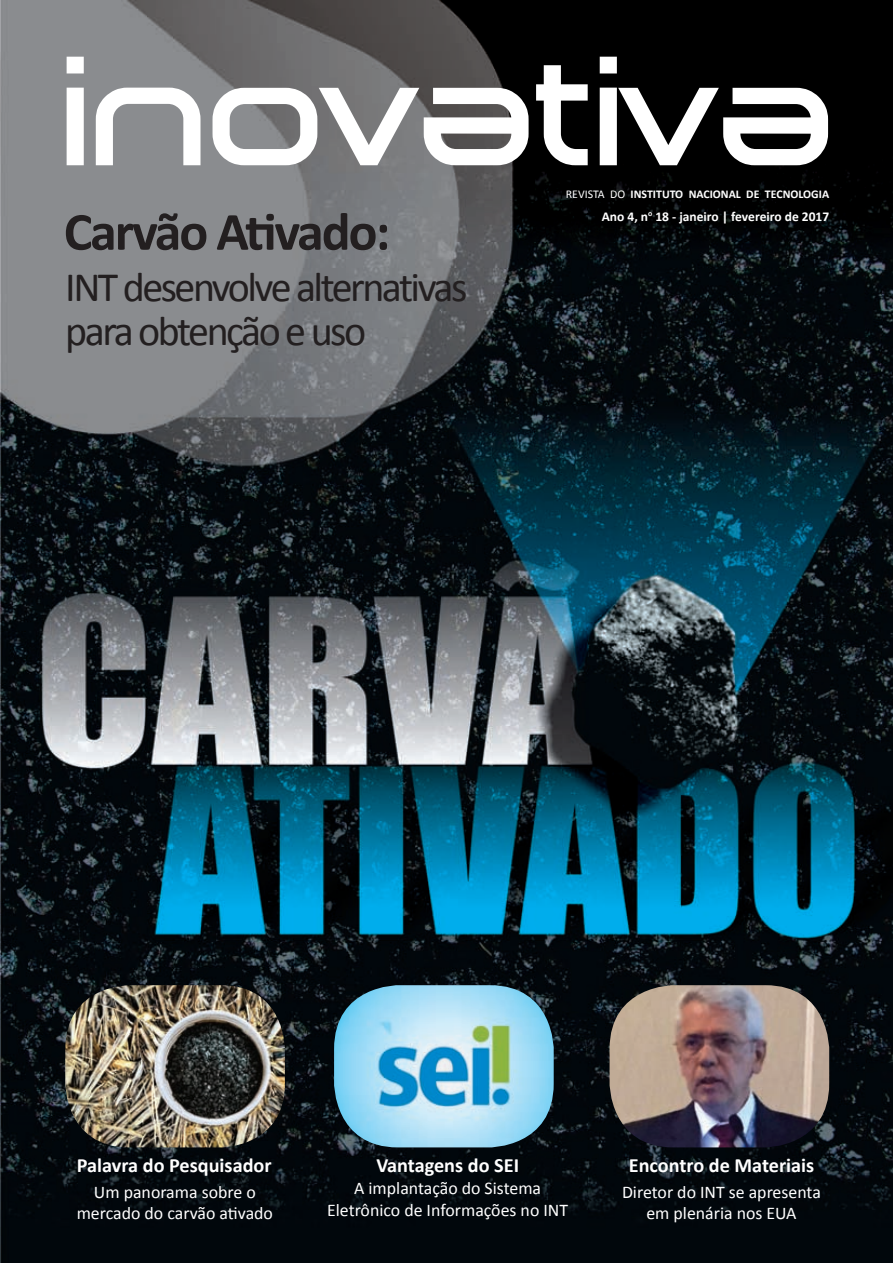
<style>
.page{position:relative;width:893px;height:1263px;background:#fff}
.page>*{position:absolute;margin:0;border:0;box-sizing:border-box;transform-origin:0 0}
.t1{font:150.45px "Dekers Bold";color:#fff}
.t2{font:700 54px "Calibri";letter-spacing:-.04em;color:#231f20}
.t3{font:42px/44.4px "Calibri";letter-spacing:-.06em;color:#231f20}
.t4{font:700 20.25px "Calibri";color:#fff}
.t5{font:17.85px/21.5px "Calibri";color:#fff;text-align:center}
.t6{font:700 13.5px "Calibri";color:#fff}
.t7{font:700 11.85px "Calibri";color:#fff}
.s1{font-weight:400}
</style>
<div class="page">
<img style="left:0;top:0;width:893px;height:1263px">
<img style="left:610px;top:985px;width:219px;height:162px">
<img style="left:334px;top:985px;width:220px;height:162px">
<img style="left:65px;top:985px;width:220px;height:162px">
<h1 class="t1" style="left:67px;top:30px;width:775px">inovativa</h1>
<p class="t7" style="left:566px;top:186px;width:265px"><span class="s1">REVISTA DO</span> INSTITUTO NACIONAL DE TECNOLOGIA</p>
<p class="t6" style="left:602px;top:207px;width:229px">Ano 4, n<sup>o</sup> 18 - janeiro | fevereiro de 2017</p>
<h2 class="t2" style="left:64px;top:197px;width:328px">Carvão Ativado:</h2>
<h3 class="t3" style="left:65px;top:265px;width:404px">INT desenvolve alternativas para obtenção e uso</h3>
<p class="t4" style="left:77px;top:1152px;width:196px">Palavra do Pesquisador</p>
<p class="t4" style="left:376px;top:1152px;width:144px">Vantagens do SEI</p>
<p class="t4" style="left:629px;top:1152px;width:187px">Encontro de Materiais</p>
<p class="t5" style="left:77px;top:1181px;width:198px">Um panorama sobre o mercado do carvão ativado</p>
<p class="t5" style="left:327px;top:1177px;width:242px">A implantação do Sistema<br>Eletrônico de Informações no INT</p>
<p class="t5" style="left:622px;top:1181px;width:200px">Diretor do INT se apresenta em plenária nos EUA</p>
</div>
